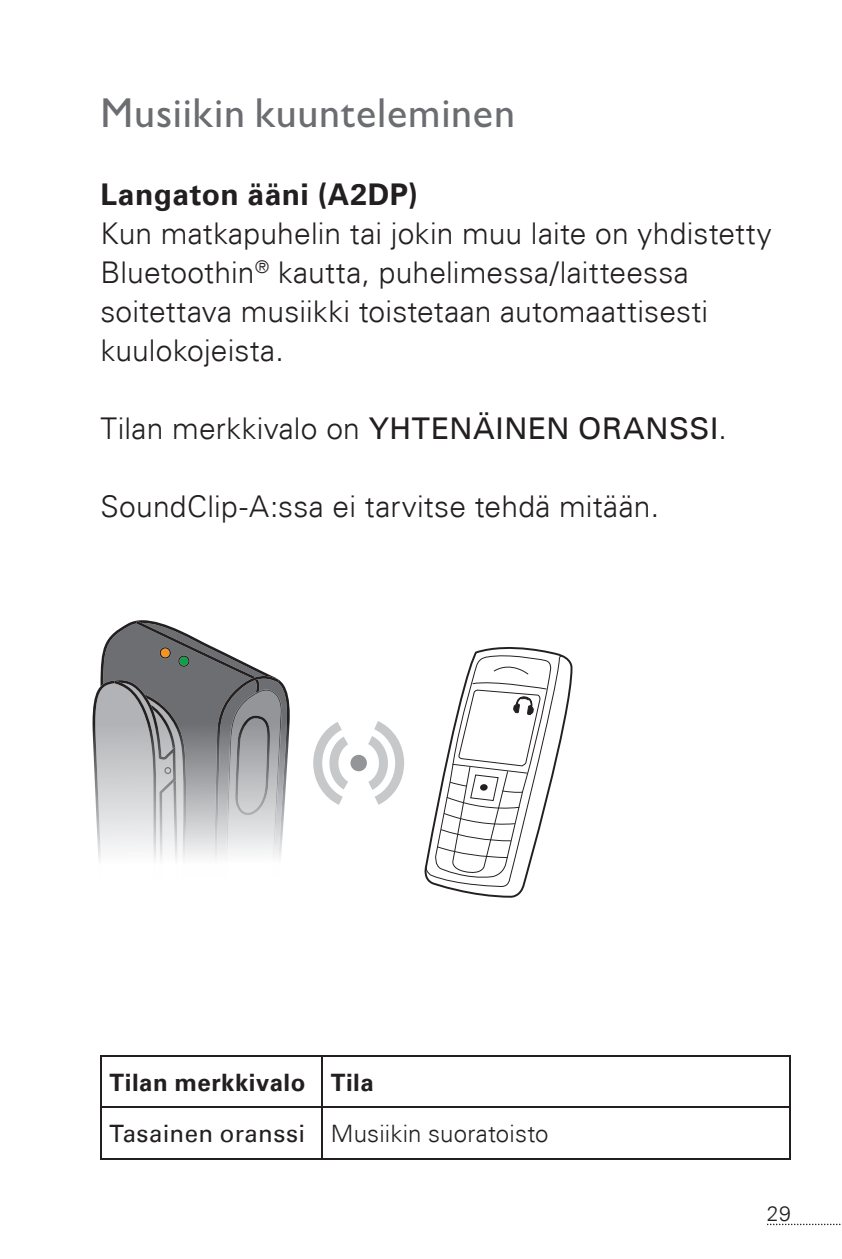
<style>
.page{position:relative;width:842px;height:1259px;background:#fff}
.page>*{position:absolute;margin:0;border:0;box-sizing:border-box;transform-origin:0 0}
.t1{font:500 42px "Gill Sans MT Pro";letter-spacing:.015em;color:#6c6d70}
.t2{font:300 30px/39px "Univers Com 45";letter-spacing:.005em;color:#231f20}
.t3{font:700 30px "Univers Com 65";letter-spacing:.015em;color:#231f20}
.t4{font:300 24px "Univers Com 45";letter-spacing:.01em;color:#231f20}
.t5{font:700 24px "Univers Com 65";letter-spacing:.02em;color:#231f20}
.t6{font:300 21px "Univers Com 45";color:#231f20}
.s1{font-family:"Univers Com 55 Roman";font-weight:400}
</style>
<div class="page">
<svg style="left:767px;top:1223px;width:74px;height:2px"></svg>
<svg style="left:135px;top:620px;width:155px;height:221px"></svg>
<svg style="left:93px;top:621px;width:189px;height:239px"></svg>
<svg style="left:424px;top:647px;width:149px;height:251px"></svg>
<svg style="left:313px;top:722px;width:35px;height:83px"></svg>
<div style="left:350px;top:755px;width:17px;height:16px;background:#939598;border-radius:50%"></div>
<svg style="left:368px;top:721px;width:36px;height:84px"></svg>
<hr style="left:100px;top:1055px;width:222px;height:2px;background:#231f20">
<hr style="left:100px;top:1057px;width:2px;height:49px;background:#231f20">
<hr style="left:322px;top:1055px;width:469px;height:2px;background:#231f20">
<hr style="left:321px;top:1057px;width:2px;height:49px;background:#231f20">
<hr style="left:789px;top:1057px;width:2px;height:49px;background:#231f20">
<hr style="left:100px;top:1106px;width:222px;height:2px;background:#231f20">
<hr style="left:100px;top:1108px;width:2px;height:49px;background:#231f20">
<hr style="left:322px;top:1106px;width:469px;height:2px;background:#231f20">
<hr style="left:321px;top:1108px;width:2px;height:49px;background:#231f20">
<hr style="left:789px;top:1108px;width:2px;height:49px;background:#231f20">
<hr style="left:100px;top:1157px;width:222px;height:2px;background:#231f20">
<hr style="left:322px;top:1157px;width:469px;height:2px;background:#231f20">
<h1 class="t1" style="left:100px;top:88px;width:416px">Musiikin kuunteleminen</h1>
<p class="t3" style="left:100px;top:177px;width:319px">Langaton ääni (A2DP)</p>
<p class="t2" style="left:100px;top:214px;width:673px">Kun matkapuhelin tai jokin muu laite on yhdistetty Bluetoothin<sup>®</sup> kautta, puhelimessa/laitteessa soitettava musiikki toistetaan automaattisesti kuulokojeista.</p>
<p class="t2" style="left:100px;top:409px;width:628px">Tilan merkkivalo on <span class="s1">YHTENÄINEN ORANSSI</span>.</p>
<p class="t2" style="left:100px;top:487px;width:560px">SoundClip-A:ssa ei tarvitse tehdä mitään.</p>
<p class="t5" style="left:110px;top:1068px;width:266px">Tilan merkkivalo Tila</p>
<p class="t4" style="left:110px;top:1118px;width:440px"><span class="s1">Tasainen oranssi</span> Musiikin suoratoisto</p>
<p class="t6" style="left:767px;top:1201px;width:26px">29</p>
</div>
